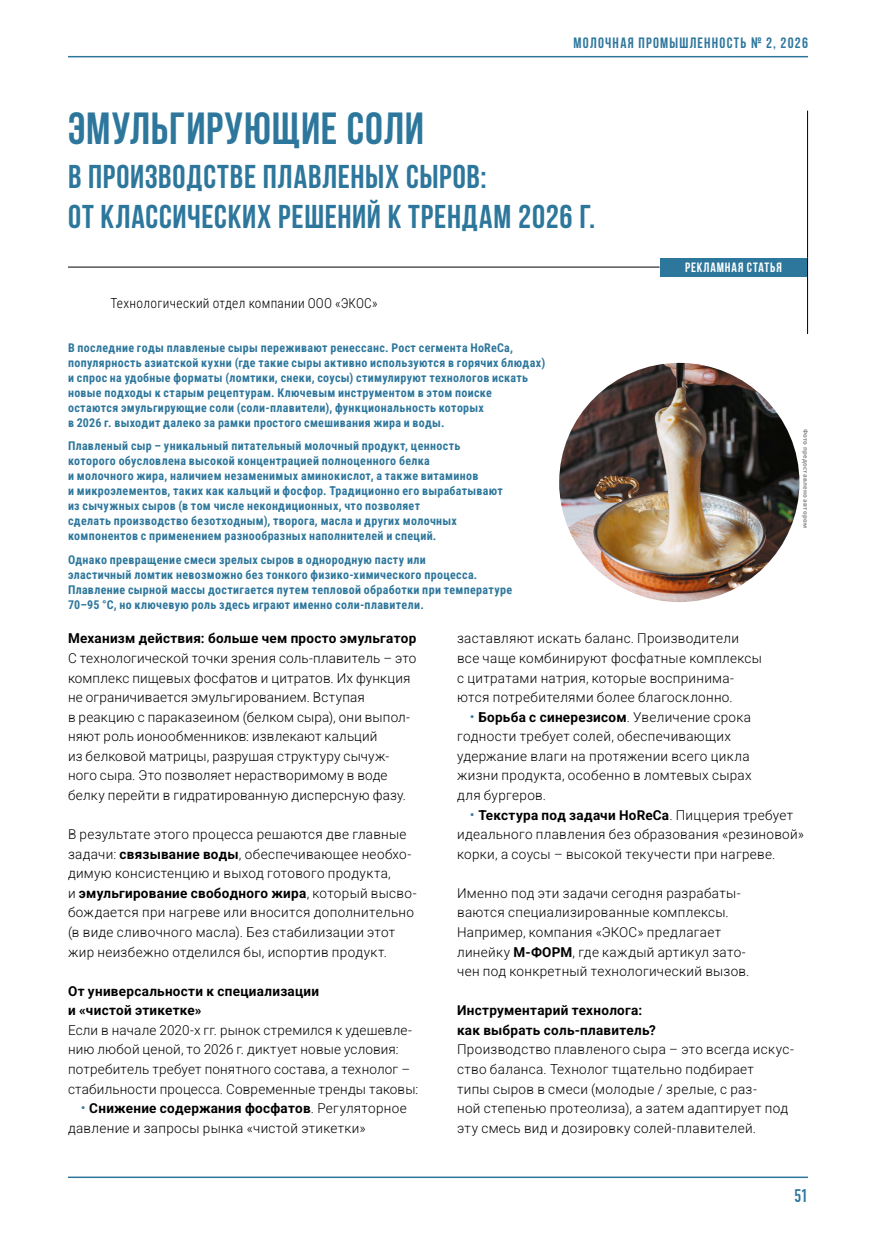
<style>
.page{position:relative;width:893px;height:1234px;background:#fff}
.page>*{position:absolute;margin:0;border:0;box-sizing:border-box;transform-origin:0 0}
.t1{font:700 45px "Bebas Neue";letter-spacing:.015em;color:#2e779c}
.t2{font:700 33px/39.6px "Bebas Neue";letter-spacing:.025em;color:#2e779c}
.t3{font:700 18px "DIN Condensed";color:#2e779c}
.t4{font:700 15px "Bebas Neue";letter-spacing:.08em;color:#2e779c}
.t5{font:300 13.5px/19.5px "Roboto";letter-spacing:.02em;color:#000}
.t6{font:700 13.5px/19.5px "Roboto";letter-spacing:.02em;color:#000}
.t7{font:300 13.5px "Roboto Condensed";letter-spacing:.02em;color:#000}
.t8{font:700 13.5px "Bebas Neue";letter-spacing:.065em;color:#fff}
.t9{font:700 12px/15px "Roboto Condensed";letter-spacing:.03em;color:#2e779c}
.t10{font:700 6px "Open Sans";letter-spacing:.04em;color:#878787}
.s1{font-family:"DIN Condensed"}
.s2{font-weight:700}
.s3{font-size:15px;color:#2e779c}
</style>
<div class="page">
<hr style="left:68px;top:56px;width:740px;height:1px;background:#2e779c">
<hr style="left:68px;top:1176px;width:740px;height:1px;background:#2e779c">
<div style="left:660px;top:258px;width:147px;height:18px;background:#2e779c"></div>
<hr style="left:68px;top:267px;width:592px;height:1px;background:#000">
<hr style="left:807px;top:111px;width:1px;height:147px;background:#000">
<svg style="left:807px;top:258px;width:1px;height:18px"></svg>
<hr style="left:807px;top:276px;width:1px;height:58px;background:#000">
<img style="left:559px;top:363px;width:240px;height:239px">
<p class="t4" style="left:573px;top:34px;width:236px">Молочная промышленность <span class="s1">№</span> 2, 2026</p>
<h1 class="t1" style="left:68px;top:104px;width:358px">Эмульгирующие соли</h1>
<h2 class="t2" style="left:68px;top:157px;width:529px">в производстве плавленых сыров:<br>от классических решений к трендам 2026 г.</h2>
<p class="t7" style="left:111px;top:293px;width:268px">Технологический отдел компании ООО «ЭКОС»</p>
<p class="t9" style="left:68px;top:339px;width:479px">В последние годы плавленые сыры переживают ренессанс. Рост сегмента HoReCa, популярность азиатской кухни (где такие сыры активно используются в горячих блюдах) и спрос на удобные форматы (ломтики, снеки, соусы) стимулируют технологов искать новые подходы к старым рецептурам. Ключевым инструментом в этом поиске<br>остаются эмульгирующие соли (соли-плавители), функциональность которых<br>в 2026 г. выходит далеко за рамки простого смешивания жира и воды.</p>
<p class="t9" style="left:68px;top:438px;width:436px">Плавленый сыр – уникальный питательный молочный продукт, ценность которого обусловлена высокой концентрацией полноценного белка<br>и молочного жира, наличием незаменимых аминокислот, а также витаминов<br>и микроэлементов, таких как кальций и фосфор. Традиционно его вырабатывают из сычужных сыров (в том числе некондиционных, что позволяет<br>сделать производство безотходным), творога, масла и других молочных компонентов с применением разнообразных наполнителей и специй.</p>
<p class="t9" style="left:68px;top:551px;width:446px">Однако превращение смеси зрелых сыров в однородную пасту или<br>эластичный ломтик невозможно без тонкого физико-химического процесса.<br>Плавление сырной массы достигается путем тепловой обработки при температуре 70–95 °С, но ключевую роль здесь играют именно соли-плавители.</p>
<p class="t8" style="left:685px;top:260px;width:98px">рекламная статья</p>
<p class="t10" style="left:810px;top:428px;width:101px;rotate:90deg">Фото предоставлено автором</p>
<p class="t6" style="left:68px;top:628px;width:350px">Механизм действия: больше чем просто эмульгатор</p>
<p class="t5" style="left:68px;top:647px;width:350px">С технологической точки зрения соль-плавитель – это комплекс пищевых фосфатов и цитратов. Их функция не ограничивается эмульгированием. Вступая<br>в реакцию с параказеином (белком сыра), они выпол&shy;няют роль ионообменников: извлекают кальций<br>из белковой матрицы, разрушая структуру сычуж&shy;ного сыра. Это позволяет нерастворимому в воде белку перейти в гидратированную дисперсную фазу.</p>
<p class="t5" style="left:68px;top:823px;width:350px">В результате этого процесса решаются две главные задачи: <span class="s2">связывание воды</span>, обеспечивающее необхо&shy;димую консистенцию и выход готового продукта,<br>и <span class="s2">эмульгирование свободного жира</span>, который высво&shy;бождается при нагреве или вносится дополнительно (в виде сливочного масла). Без стабилизации этот жир неизбежно отделился бы, испортив продукт.</p>
<p class="t6" style="left:68px;top:980px;width:253px">От универсальности к специализации и «чистой этикетке»</p>
<p class="t5" style="left:68px;top:1019px;width:352px">Если в начале 2020-х гг. рынок стремился к удешевле&shy;нию любой ценой, то 2026 г. диктует новые условия: потребитель требует понятного состава, а технолог – стабильности процесса. Современные тренды таковы:</p>
<p class="t5" style="left:68px;top:1097px;width:340px;text-indent:13px"><span class="s3">•</span> <span class="s2">Снижение содержания фосфатов</span>. Регуляторное давление и запросы рынка «чистой этикетки»</p>
<p class="t5" style="left:457px;top:628px;width:306px">заставляют искать баланс. Производители все чаще комбинируют фосфатные комплексы с цитратами натрия, которые воспринима&shy;ются потребителями более благосклонно.</p>
<p class="t5" style="left:457px;top:706px;width:296px;text-indent:13px"><span class="s3">•</span> <span class="s2">Борьба с синерезисом</span>. Увеличение срока годности требует солей, обеспечивающих удержание влаги на протяжении всего цикла жизни продукта, особенно в ломтевых сырах для бургеров.</p>
<p class="t5" style="left:457px;top:804px;width:348px;text-indent:13px"><span class="s3">•</span> <span class="s2">Текстура под задачи HoReCa</span>. Пиццерия требует идеального плавления без образования «резиновой» корки, а соусы – высокой текучести при нагреве.</p>
<p class="t5" style="left:457px;top:882px;width:294px">Именно под эти задачи сегодня разрабаты&shy;ваются специализированные комплексы.<br>Например, компания «ЭКОС» предлагает линейку <span class="s2">М-ФОРМ</span>, где каждый артикул зато&shy;чен под конкретный технологический вызов.</p>
<p class="t6" style="left:457px;top:999px;width:200px">Инструментарий технолога: как выбрать соль-плавитель?</p>
<p class="t5" style="left:457px;top:1039px;width:338px">Производство плавленого сыра – это всегда искус&shy;ство баланса. Технолог тщательно подбирает<br>типы сыров в смеси (молодые / зрелые, с раз-<br>ной степенью протеолиза), а затем адаптирует под эту смесь вид и дозировку солей-плавителей.</p>
<h3 class="t3" style="left:795px;top:1183px;width:15px">51</h3>
</div>
